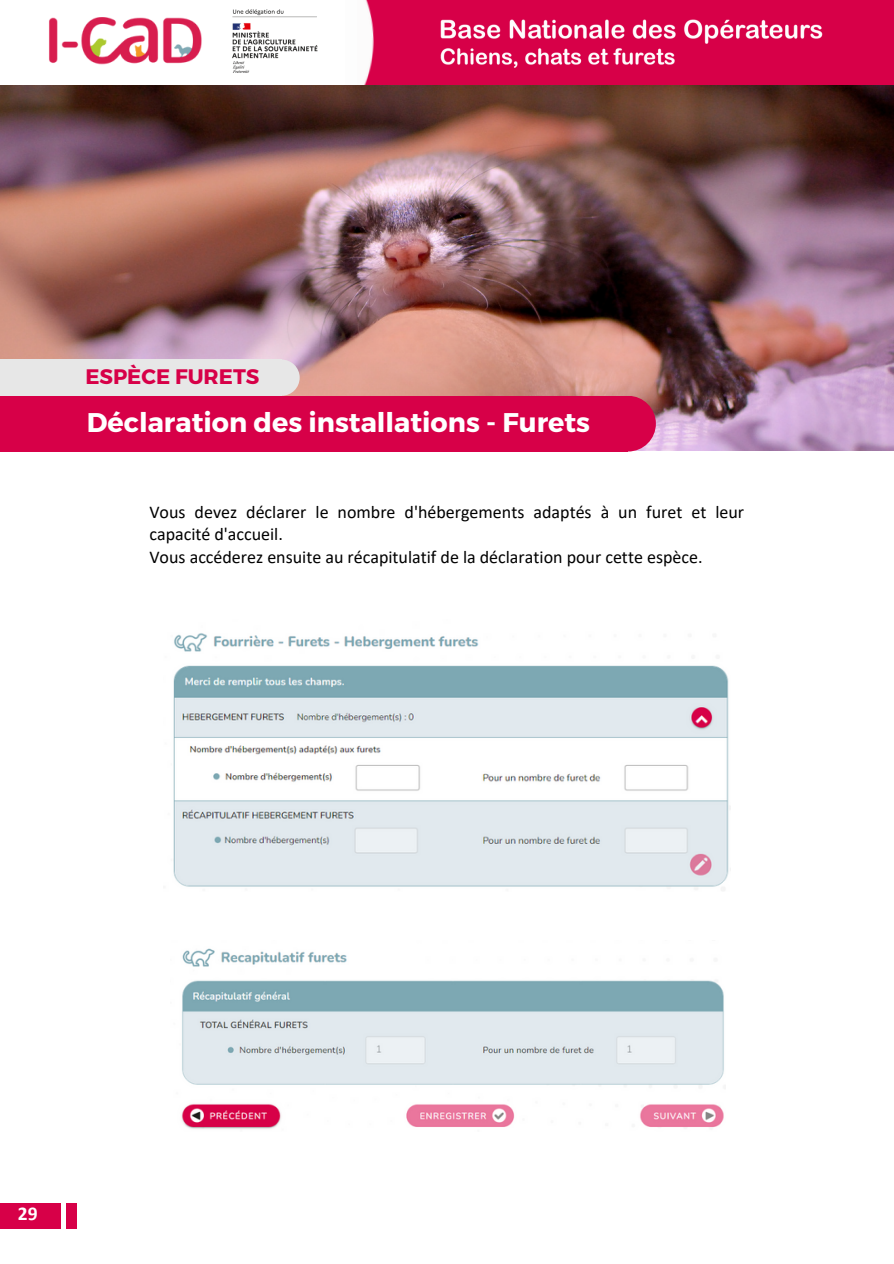
<style>
.page{position:relative;width:894px;height:1264px;background:#fff}
.page>*{position:absolute;margin:0;border:0;box-sizing:border-box;transform-origin:0 0}
.t1{font:700 27px "Montserrat";color:#fff}
.t2{font:700 21px "Montserrat";color:#d70048}
.t3{font:700 19.5px "Calibri";color:#fff}
.t4{font:18px/22.5px "Calibri";color:#000}
</style>
<div class="page">
<img style="left:0;top:84px;width:892px;height:367px">
<div style="left:314px;top:0;width:579px;height:84px;background:#d70048"></div>
<div style="left:0;top:0;width:356px;height:84px;background:#fff"></div>
<img style="left:232px;top:9px;width:86px;height:64px">
<img style="left:49px;top:18px;width:153px;height:47px">
<img style="left:356px;top:0;width:18px;height:84px">
<img style="left:437px;top:19px;width:387px;height:72px">
<div style="left:600px;top:396px;width:55px;height:55px;background:#d70048;border-radius:50%"></div>
<div style="left:0;top:396px;width:627px;height:55px;background:#d70048"></div>
<div style="left:263px;top:359px;width:36px;height:37px;background:#e7e7e7;border-radius:50%"></div>
<div style="left:0;top:359px;width:281px;height:37px;background:#e7e7e7"></div>
<img style="left:181px;top:948px;width:543px;height:181px">
<div style="left:0;top:1203px;width:60px;height:25px;background:#d70048"></div>
<div style="left:66px;top:1203px;width:10px;height:25px;background:#d70048"></div>
<img style="left:173px;top:633px;width:557px;height:258px">
<p class="t2" style="left:85px;top:363px;width:175px">ESPÈCE FURETS</p>
<h1 class="t1" style="left:87px;top:404px;width:504px">Déclaration des installations - Furets</h1>
<p class="t4" style="left:149px;top:502px;width:596px">Vous devez déclarer le nombre d'hébergements adaptés à un furet et leur capacité d'accueil.<br>Vous accéderez ensuite au récapitulatif de la déclaration pour cette espèce.</p>
<p class="t3" style="left:18px;top:1205px;width:21px">29</p>
</div>
